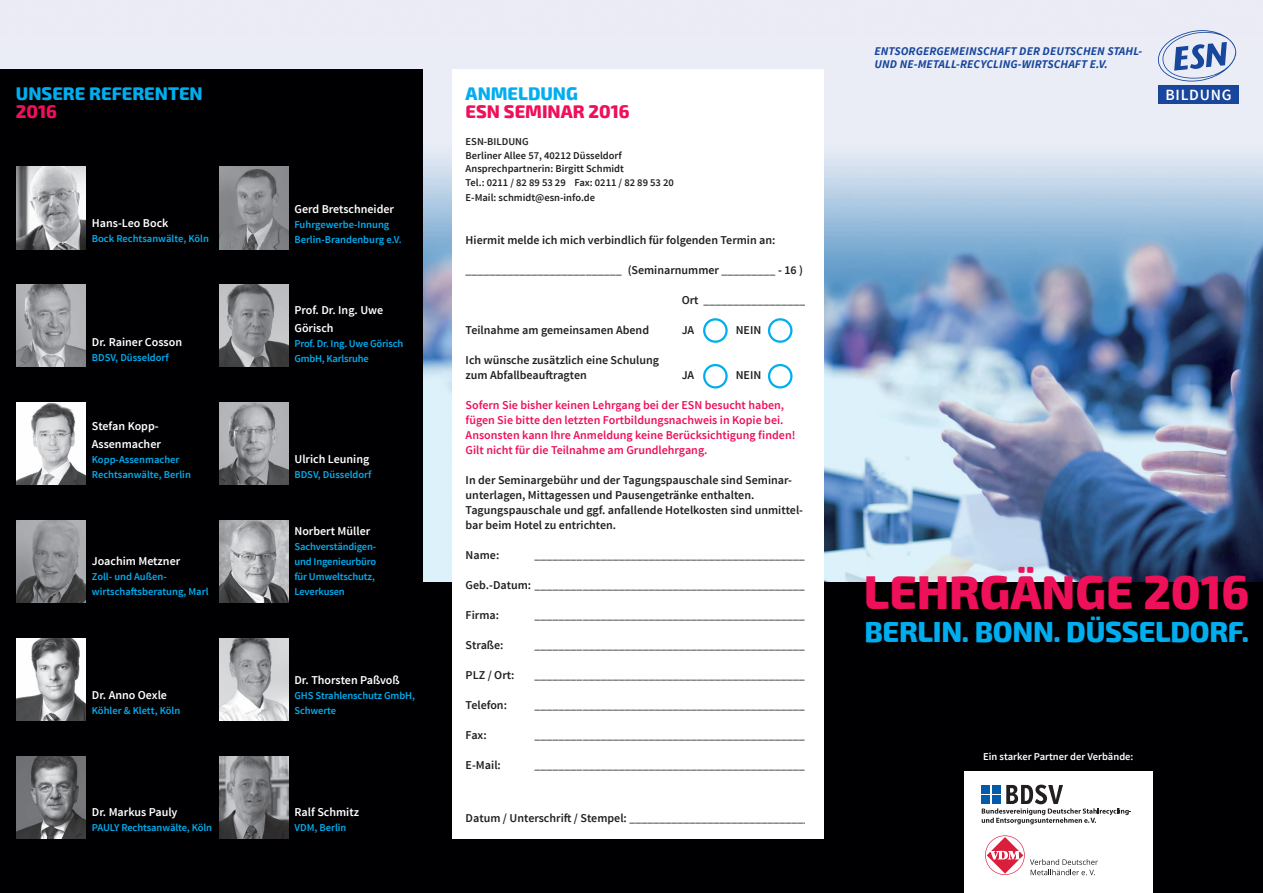
<style>
.page{position:relative;width:1263px;height:893px;background:#fff}
.page>*{position:absolute;margin:0;border:0;box-sizing:border-box;transform-origin:0 0}
.t1{font:800 46.5px "Exo 2";color:#ee1059}
.t2{font:800 28.5px "Exo 2";letter-spacing:-.01em;color:#00aeef}
.t3{font:800 18px "Exo 2";color:#00aeef}
.t4{font:800 18px "Exo 2";color:#ee1059}
.t5{font:600 15.6px "Source Sans Pro";letter-spacing:.05em;color:#fff}
.t6{font:600 12px/15px "Source Sans Pro";color:#231f20}
.t7{font:600 12px/15px "Source Sans Pro";color:#ee1059}
.t8{font:600 12px/18px "Source Sans Pro";color:#fff}
.t9{font:italic 700 11.85px/13.2px "Source Sans Pro";letter-spacing:.01em;color:#18469d}
.t10{font:600 10.5px/15px "Source Sans Pro";letter-spacing:-.01em;color:#00aeef}
.t11{font:600 10.5px/13.5px "Source Sans Pro";color:#231f20}
.t12{font:600 10.5px "Source Sans Pro";color:#fff}
</style>
<div class="page">
<div style="left:0;top:69px;width:1263px;height:824px;background:#000002"></div>
<img style="left:423px;top:0;width:840px;height:581px">
<svg style="left:1158px;top:30px;width:78px;height:52px;background:#b6c2df"></svg>
<div style="left:1158px;top:86px;width:81px;height:18px;background:#18469d"></div>
<img style="left:17px;top:167px;width:69px;height:82px">
<img style="left:219px;top:167px;width:69px;height:82px">
<img style="left:17px;top:285px;width:69px;height:82px">
<img style="left:219px;top:285px;width:69px;height:82px">
<img style="left:17px;top:403px;width:69px;height:82px">
<img style="left:219px;top:403px;width:69px;height:82px">
<img style="left:17px;top:520px;width:69px;height:83px">
<img style="left:219px;top:520px;width:69px;height:83px">
<img style="left:17px;top:638px;width:69px;height:82px">
<img style="left:219px;top:638px;width:69px;height:82px">
<img style="left:17px;top:756px;width:69px;height:82px">
<img style="left:219px;top:756px;width:69px;height:82px">
<div style="left:964px;top:772px;width:188px;height:121px;background:#fff"></div>
<svg style="left:985px;top:835px;width:113px;height:40px"></svg>
<svg style="left:982px;top:785px;width:149px;height:39px"></svg>
<div style="left:981px;top:785px;width:9px;height:9px;background:#015aaa"></div>
<div style="left:992px;top:785px;width:9px;height:9px;background:#015aaa"></div>
<div style="left:981px;top:795px;width:9px;height:9px;background:#015aaa"></div>
<div style="left:992px;top:795px;width:9px;height:9px;background:#015aaa"></div>
<div style="left:452px;top:69px;width:371px;height:770px;background:#fff"></div>
<div style="left:703px;top:318px;width:25px;height:25px;border:2px solid #00aeef;border-radius:50%"></div>
<div style="left:768px;top:318px;width:24px;height:25px;border:2px solid #00aeef;border-radius:50%"></div>
<div style="left:703px;top:364px;width:25px;height:24px;border:2px solid #00aeef;border-radius:50%"></div>
<div style="left:768px;top:364px;width:24px;height:24px;border:2px solid #00aeef;border-radius:50%"></div>
<h3 class="t3" style="left:16px;top:83px;width:188px">UNSERE REFERENTEN</h3>
<h3 class="t4" style="left:16px;top:101px;width:43px">2016</h3>
<p class="t8" style="left:92px;top:214px;width:78px">Hans-Leo Bock</p>
<p class="t10" style="left:92px;top:231px;width:119px">Bock Rechtsanwälte, Köln</p>
<p class="t8" style="left:92px;top:334px;width:92px">Dr. Rainer Cosson</p>
<p class="t10" style="left:92px;top:350px;width:79px">BDSV, Düsseldorf</p>
<p class="t8" style="left:294px;top:200px;width:101px">Gerd Bretschneider</p>
<p class="t10" style="left:294px;top:217px;width:109px">Fuhrgewerbe-Innung<br>Berlin-Brandenburg e.V.</p>
<p class="t8" style="left:294px;top:301px;width:90px">Prof. Dr. Ing. Uwe<br>Görisch</p>
<p class="t10" style="left:294px;top:336px;width:110px">Prof. Dr. Ing. Uwe Görisch<br>GmbH, Karlsruhe</p>
<p class="t8" style="left:92px;top:417px;width:71px">Stefan Kopp-<br>Assenmacher</p>
<p class="t10" style="left:92px;top:452px;width:101px">Kopp-Assenmacher<br>Rechtsanwälte, Berlin</p>
<p class="t8" style="left:294px;top:450px;width:76px">Ulrich Leuning</p>
<p class="t10" style="left:294px;top:467px;width:79px">BDSV, Düsseldorf</p>
<p class="t8" style="left:92px;top:553px;width:90px">Joachim Metzner</p>
<p class="t10" style="left:92px;top:570px;width:118px">Zoll- und Außen&shy;wirtschaftsberatung, Marl</p>
<p class="t8" style="left:92px;top:687px;width:77px">Dr. Anno Oexle</p>
<p class="t10" style="left:92px;top:704px;width:90px">Köhler &amp; Klett, Köln</p>
<p class="t8" style="left:92px;top:803px;width:87px">Dr. Markus Pauly</p>
<p class="t10" style="left:92px;top:820px;width:122px">PAULY Rechtsanwälte, Köln</p>
<p class="t8" style="left:294px;top:523px;width:77px">Norbert Müller</p>
<p class="t10" style="left:294px;top:540px;width:83px">Sachverständigen&shy;und Ingenieurbüro für Umweltschutz,<br>Leverkusen</p>
<p class="t8" style="left:294px;top:671px;width:107px">Dr. Thorsten Paßvoß</p>
<p class="t10" style="left:294px;top:688px;width:122px">GHS Strahlenschutz GmbH,<br>Schwerte</p>
<p class="t8" style="left:294px;top:803px;width:66px">Ralf Schmitz</p>
<p class="t10" style="left:294px;top:820px;width:54px">VDM, Berlin</p>
<h3 class="t3" style="left:466px;top:83px;width:114px">ANMELDUNG</h3>
<h3 class="t4" style="left:466px;top:101px;width:165px">ESN SEMINAR 2016</h3>
<p class="t11" style="left:466px;top:135px;width:210px">ESN-BILDUNG<br>Berliner Allee 57, 40212 Düsseldorf<br>Ansprechpartnerin: Birgitt Schmidt<br>Tel.: 0211 / 82 89 53 29 Fax: 0211 / 82 89 53 20</p>
<p class="t11" style="left:466px;top:191px;width:131px">E-Mail: schmidt@esn-info.de</p>
<p class="t6" style="left:466px;top:233px;width:311px">Hiermit melde ich mich verbindlich für folgenden Termin an:</p>
<p class="t6" style="left:466px;top:263px;width:339px">__________________________ (Seminarnummer _________ - 16 )</p>
<p class="t6" style="left:682px;top:293px;width:125px">Ort _________________</p>
<p class="t6" style="left:466px;top:323px;width:185px">Teilnahme am gemeinsamen Abend</p>
<p class="t6" style="left:682px;top:323px;width:14px">JA</p>
<p class="t6" style="left:736px;top:323px;width:27px">NEIN</p>
<p class="t6" style="left:466px;top:353px;width:195px">Ich wünsche zusätzlich eine Schulung zum Abfallbeauftragten</p>
<p class="t6" style="left:682px;top:368px;width:14px">JA</p>
<p class="t6" style="left:736px;top:368px;width:27px">NEIN</p>
<p class="t7" style="left:466px;top:398px;width:331px">Sofern Sie bisher keinen Lehrgang bei der ESN besucht haben, fügen Sie bitte den letzten Fortbildungsnachweis in Kopie bei.<br>Ansonsten kann Ihre Anmeldung keine Berücksichtigung finden!<br>Gilt nicht für die Teilnahme am Grundlehrgang.</p>
<p class="t6" style="left:466px;top:473px;width:339px">In der Seminargebühr und der Tagungspauschale sind Seminar&shy;unterlagen, Mittagessen und Pausengetränke enthalten.<br>Tagungspauschale und ggf. anfallende Hotelkosten sind unmittel&shy;bar beim Hotel zu entrichten.</p>
<p class="t6" style="left:466px;top:548px;width:35px">Name:</p>
<p class="t6" style="left:535px;top:548px;width:271px">_____________________________________________</p>
<p class="t6" style="left:466px;top:578px;width:340px">Geb.-Datum: _____________________________________________</p>
<p class="t6" style="left:466px;top:608px;width:35px">Firma:</p>
<p class="t6" style="left:535px;top:608px;width:271px">_____________________________________________</p>
<p class="t6" style="left:466px;top:638px;width:39px">Straße:</p>
<p class="t6" style="left:535px;top:638px;width:271px">_____________________________________________</p>
<p class="t6" style="left:466px;top:668px;width:50px">PLZ / Ort:</p>
<p class="t6" style="left:535px;top:668px;width:271px">_____________________________________________</p>
<p class="t6" style="left:466px;top:698px;width:43px">Telefon:</p>
<p class="t6" style="left:535px;top:698px;width:271px">_____________________________________________</p>
<p class="t6" style="left:466px;top:728px;width:23px">Fax:</p>
<p class="t6" style="left:535px;top:728px;width:271px">_____________________________________________</p>
<p class="t6" style="left:466px;top:758px;width:37px">E-Mail:</p>
<p class="t6" style="left:535px;top:758px;width:271px">_____________________________________________</p>
<p class="t6" style="left:466px;top:810px;width:345px">Datum / Unterschrift / Stempel: ______________________________</p>
<p class="t9" style="left:874px;top:44px;width:269px">ENTSORGERGEMEINSCHAFT DER DEUTSCHEN STAHL-<br>UND NE-METALL-RECYCLING-WIRTSCHAFT E.V.</p>
<h3 class="t5" style="left:1165px;top:85px;width:68px">BILDUNG</h3>
<h1 class="t1" style="left:864px;top:564px;width:387px">LEHRGÄNGE 2016</h1>
<h2 class="t2" style="left:864px;top:614px;width:386px">BERLIN. BONN. DÜSSELDORF.</h2>
<p class="t12" style="left:983px;top:750px;width:152px">Ein starker Partner der Verbände:</p>
</div>
